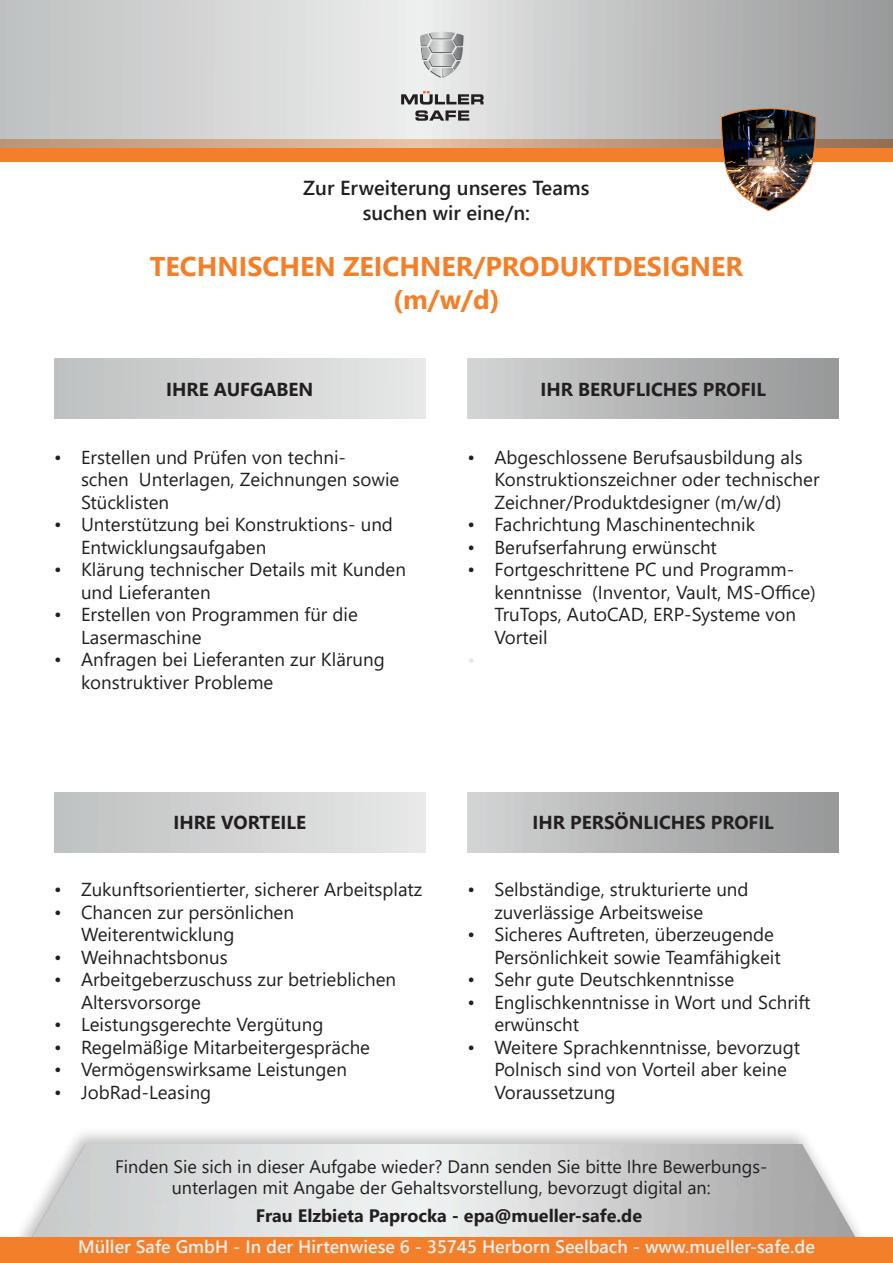
<style>
.page{position:relative;width:893px;height:1263px;background:#fff}
.page>*{position:absolute;margin:0;border:0;box-sizing:border-box;transform-origin:0 0}
.t1{font:700 27px "Segoe UI";color:#f47f2a}
.t2{font:600 20.25px "Segoe UI";color:#231f20}
.t3{font:18.75px/22.5px "Segoe UI";color:#231f20}
.t4{font:700 18.75px "Segoe UI";color:#231f20}
.t5{font:600 18.75px "Segoe UI";color:#e6e7e9}
.t6{font:18px/21.6px "Segoe UI";color:#231f20;text-align:center}
.t7{font:600 18px "Segoe UI";color:#eeeeef}
.t8{font:700 18px "Segoe UI";color:#231f20}
</style>
<div class="page">
<div style="left:467px;top:358px;width:372px;height:61px;background:linear-gradient(to right,#d2d3d3,#959798)"></div>
<div style="left:467px;top:792px;width:372px;height:61px;background:linear-gradient(to right,#d2d3d3,#959798)"></div>
<div style="left:54px;top:792px;width:371px;height:61px;background:linear-gradient(to right,#bec0c1,#e7e8e7)"></div>
<div style="left:54px;top:358px;width:371px;height:61px;background:linear-gradient(to right,#bec0c1,#e6e7e7)"></div>
<div style="left:0;top:140px;width:893px;height:22px;background:#f47f2a"></div>
<svg style="left:0;top:0;width:893px;height:147px;background:#c8c8c6"></svg>
<svg style="left:401px;top:91px;width:83px;height:30px;background:#a9a8a8"></svg>
<svg style="left:420px;top:32px;width:43px;height:46px;background:#bec0c0"></svg>
<img style="left:720px;top:108px;width:97px;height:104px">
<div style="left:8px;top:1126px;width:864px;height:133px;background:#231f20;opacity:.41"></div>
<img style="left:21px;top:1145px;width:851px;height:92px">
<div style="left:0;top:1237px;width:893px;height:26px;background:#f47f2a"></div>
<p class="t2" style="left:303px;top:169px;width:288px">Zur Erweiterung unseres Teams</p>
<p class="t2" style="left:363px;top:193px;width:169px">suchen wir eine/n:</p>
<p class="t1" style="left:150px;top:241px;width:595px">TECHNISCHEN ZEICHNER/PRODUKTDESIGNER</p>
<p class="t1" style="left:393px;top:274px;width:108px">(m/w/d)</p>
<p class="t4" style="left:166px;top:372px;width:149px">IHRE AUFGABEN</p>
<p class="t3" style="left:81px;top:444px;width:320px;text-indent:-27px">• Erstellen und Prüfen von techni-<br>schen Unterlagen, Zeichnungen sowie<br>Stücklisten</p>
<p class="t3" style="left:81px;top:512px;width:313px;text-indent:-27px">• Unterstützung bei Konstruktions- und<br>Entwicklungsaufgaben</p>
<p class="t3" style="left:81px;top:557px;width:326px;text-indent:-27px">• Klärung technischer Details mit Kunden und Lieferanten</p>
<p class="t3" style="left:81px;top:602px;width:278px;text-indent:-27px">• Erstellen von Programmen für die<br>Lasermaschine</p>
<p class="t3" style="left:81px;top:647px;width:305px;text-indent:-27px">• Anfragen bei Lieferanten zur Klärung konstruktiver Probleme</p>
<p class="t4" style="left:540px;top:372px;width:227px">IHR BERUFLICHES PROFIL</p>
<p class="t3" style="left:494px;top:444px;width:327px;text-indent:-27px">• Abgeschlossene Berufsausbildung als<br>Konstruktionszeichner oder technischer<br>Zeichner/Produktdesigner (m/w/d)</p>
<p class="t3" style="left:467px;top:512px;width:289px">• Fachrichtung Maschinentechnik</p>
<p class="t3" style="left:467px;top:534px;width:251px">• Berufserfahrung erwünscht</p>
<p class="t3" style="left:494px;top:557px;width:323px;text-indent:-27px">• Fortgeschrittene PC und Programm&shy;kenntnisse (Inventor, Vault, MS-Office)<br>TruTops, AutoCAD, ERP-Systeme von<br>Vorteil</p>
<p class="t5" style="left:467px;top:642px;width:9px">•</p>
<p class="t4" style="left:173px;top:804px;width:134px">IHRE VORTEILE</p>
<p class="t3" style="left:54px;top:877px;width:370px">• Zukunftsorientierter, sicherer Arbeitsplatz</p>
<p class="t3" style="left:81px;top:899px;width:215px;text-indent:-27px">• Chancen zur persönlichen<br>Weiterentwicklung</p>
<p class="t3" style="left:54px;top:944px;width:175px">• Weihnachtsbonus</p>
<p class="t3" style="left:81px;top:967px;width:317px;text-indent:-27px">• Arbeitgeberzuschuss zur betrieblichen<br>Altersvorsorge</p>
<p class="t3" style="left:54px;top:1012px;width:271px">• Leistungsgerechte Vergütung</p>
<p class="t3" style="left:54px;top:1034px;width:318px">• Regelmäßige Mitarbeitergespräche</p>
<p class="t3" style="left:54px;top:1057px;width:295px">• Vermögenswirksame Leistungen</p>
<p class="t3" style="left:54px;top:1079px;width:159px">• JobRad-Leasing</p>
<p class="t4" style="left:533px;top:804px;width:243px">IHR PERSÖNLICHES PROFIL</p>
<p class="t3" style="left:494px;top:877px;width:256px;text-indent:-27px">• Selbständige, strukturierte und zuverlässige Arbeitsweise</p>
<p class="t3" style="left:494px;top:922px;width:288px;text-indent:-27px">• Sicheres Auftreten, überzeugende<br>Persönlichkeit sowie Teamfähigkeit</p>
<p class="t3" style="left:467px;top:967px;width:268px">• Sehr gute Deutschkenntnisse</p>
<p class="t3" style="left:494px;top:989px;width:318px;text-indent:-27px">• Englischkenntnisse in Wort und Schrift erwünscht</p>
<p class="t3" style="left:494px;top:1034px;width:307px;text-indent:-27px">• Weitere Sprachkenntnisse, bevorzugt<br>Polnisch sind von Vorteil aber keine<br>Voraussetzung</p>
<p class="t6" style="left:115px;top:1154px;width:654px">Finden Sie sich in dieser Aufgabe wieder? Dann senden Sie bitte Ihre Bewerbungs&shy;unterlagen mit Angabe der Gehaltsvorstellung, bevorzugt digital an:</p>
<p class="t8" style="left:256px;top:1199px;width:388px">Frau Elzbieta Paprocka - epa@mueller-safe.de</p>
<p class="t7" style="left:78px;top:1229px;width:738px">Müller Safe GmbH - In der Hirtenwiese 6 - 35745 Herborn Seelbach - www.mueller-safe.de</p>
</div>
